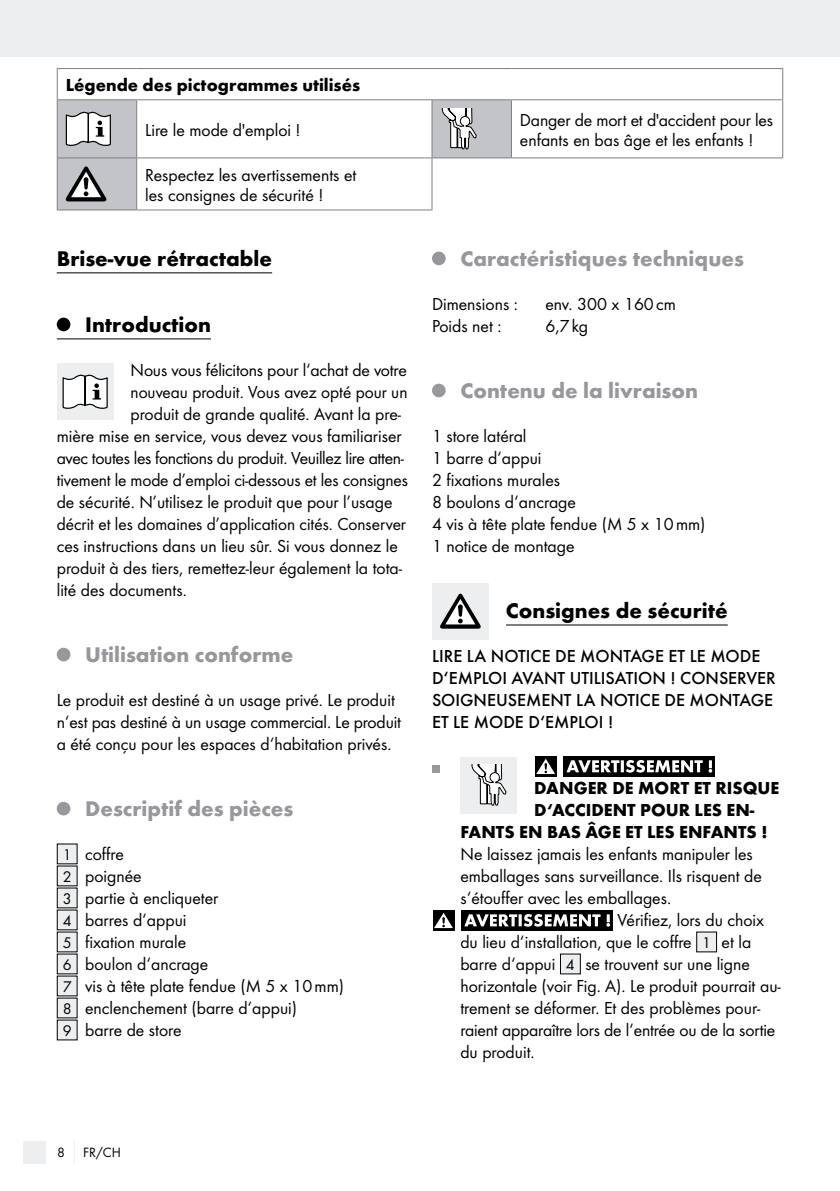
<style>
.page{position:relative;width:840px;height:1191px;background:#fff}
.page>*{position:absolute;margin:0;border:0;box-sizing:border-box;transform-origin:0 0}
.t1{font:700 22px "Futura";color:#97979c}
.t2{font:700 22px "Futura";color:#000}
.t3{font:18px/22px "Futura Boo";color:#000}
.t4{font:500 18px/22px "Futura";color:#000}
.t5{font:700 18px "Futura";color:#000}
.t6{font:18px "Futura Boo";letter-spacing:-.02em;color:#000}
.t7{font:14px "Futura Boo";color:#000}
.s1{font-size:16px}
</style>
<div class="page">
<div style="left:0;top:0;width:839px;height:57px;background:#eceeef"></div>
<div style="left:23px;top:1140px;width:22px;height:23px;background:#eceeef"></div>
<svg style="left:74px;top:1141px;width:1px;height:22px"></svg>
<svg style="left:58px;top:100px;width:453px;height:110px"></svg>
<hr style="left:57px;top:69px;width:1px;height:30px;background:#807f83">
<hr style="left:57px;top:68px;width:80px;height:1px;background:#807f83">
<hr style="left:137px;top:68px;width:295px;height:1px;background:#807f83">
<hr style="left:432px;top:68px;width:79px;height:1px;background:#807f83">
<hr style="left:511px;top:68px;width:271px;height:1px;background:#807f83">
<hr style="left:781px;top:69px;width:1px;height:30px;background:#807f83">
<hr style="left:57px;top:100px;width:1px;height:57px;background:#807f83">
<hr style="left:57px;top:99px;width:80px;height:1px;background:#807f83">
<hr style="left:136px;top:100px;width:1px;height:57px;background:#807f83">
<hr style="left:137px;top:99px;width:295px;height:1px;background:#807f83">
<hr style="left:431px;top:100px;width:1px;height:57px;background:#807f83">
<hr style="left:57px;top:157px;width:80px;height:1px;background:#807f83">
<hr style="left:136px;top:158px;width:1px;height:51px;background:#807f83">
<hr style="left:137px;top:157px;width:295px;height:1px;background:#807f83">
<hr style="left:431px;top:158px;width:1px;height:51px;background:#807f83">
<hr style="left:57px;top:158px;width:1px;height:51px;background:#807f83">
<hr style="left:432px;top:99px;width:79px;height:1px;background:#807f83">
<hr style="left:432px;top:157px;width:79px;height:1px;background:#807f83">
<hr style="left:511px;top:157px;width:271px;height:1px;background:#807f83">
<hr style="left:57px;top:209px;width:80px;height:1px;background:#807f83">
<hr style="left:510px;top:100px;width:1px;height:57px;background:#807f83">
<hr style="left:511px;top:99px;width:271px;height:1px;background:#807f83">
<hr style="left:137px;top:209px;width:295px;height:1px;background:#807f83">
<hr style="left:781px;top:100px;width:1px;height:57px;background:#807f83">
<svg style="left:65px;top:109px;width:46px;height:39px"></svg>
<svg style="left:440px;top:108px;width:36px;height:41px"></svg>
<svg style="left:66px;top:166px;width:40px;height:35px"></svg>
<hr style="left:57px;top:272px;width:215px;height:1px;background:#000">
<hr style="left:57px;top:338px;width:154px;height:1px;background:#000">
<div style="left:57px;top:318px;width:13px;height:13px;background:#000;border-radius:50%"></div>
<div style="left:57px;top:363px;width:56px;height:57px;background:#eceeef"></div>
<svg style="left:62px;top:374px;width:46px;height:35px;background:#cbcbcc"></svg>
<div style="left:57px;top:648px;width:13px;height:13px;background:#97979c;border-radius:50%"></div>
<div style="left:57px;top:802px;width:13px;height:13px;background:#97979c;border-radius:50%"></div>
<div style="left:57px;top:844px;width:20px;height:20px;background:#eceeef"></div>
<div style="left:57px;top:866px;width:20px;height:20px;background:#eceeef"></div>
<div style="left:57px;top:888px;width:20px;height:20px;background:#eceeef"></div>
<div style="left:57px;top:910px;width:20px;height:20px;background:#eceeef"></div>
<div style="left:57px;top:932px;width:20px;height:20px;background:#eceeef"></div>
<div style="left:57px;top:954px;width:20px;height:20px;background:#eceeef"></div>
<div style="left:57px;top:976px;width:20px;height:20px;background:#eceeef"></div>
<div style="left:57px;top:998px;width:20px;height:20px;background:#eceeef"></div>
<div style="left:57px;top:1020px;width:20px;height:20px;background:#eceeef"></div>
<hr style="left:432px;top:624px;width:295px;height:1px;background:#000">
<div style="left:432px;top:252px;width:13px;height:13px;background:#97979c;border-radius:50%"></div>
<div style="left:432px;top:384px;width:13px;height:13px;background:#97979c;border-radius:50%"></div>
<div style="left:488px;top:583px;width:17px;height:56px;background:#fff"></div>
<div style="left:432px;top:583px;width:56px;height:56px;background:#eceeef"></div>
<svg style="left:440px;top:593px;width:40px;height:35px"></svg>
<div style="left:432px;top:764px;width:7px;height:8px;background:#97979c"></div>
<div style="left:460px;top:756px;width:57px;height:57px;background:#eceeef"></div>
<svg style="left:471px;top:764px;width:35px;height:41px"></svg>
<div style="left:535px;top:756px;width:21px;height:20px;background:#000"></div>
<svg style="left:536px;top:758px;width:18px;height:16px"></svg>
<div style="left:563px;top:756px;width:151px;height:20px;background:#000"></div>
<svg style="left:566px;top:760px;width:145px;height:12px"></svg>
<svg style="left:433px;top:910px;width:21px;height:20px"></svg>
<svg style="left:434px;top:912px;width:18px;height:16px"></svg>
<div style="left:461px;top:910px;width:151px;height:20px;background:#000"></div>
<svg style="left:464px;top:914px;width:145px;height:12px"></svg>
<div style="left:696px;top:932px;width:20px;height:20px;background:#eceeef"></div>
<div style="left:560px;top:954px;width:20px;height:20px;background:#eceeef"></div>
<p class="t5" style="left:66px;top:74px;width:296px">Légende des pictogrammes utilisés</p>
<p class="t3" style="left:145px;top:118px;width:157px">Lire le mode d'emploi !</p>
<p class="t3" style="left:519px;top:109px;width:254px;line-height:20px">Danger de mort et d'accident pour les enfants en bas âge et les enfants !</p>
<p class="t3" style="left:145px;top:165px;width:212px;line-height:20px">Respectez les avertissements et les consignes de sécurité !</p>
<p class="t2" style="left:57px;top:245px;width:217px">Brise-vue rétractable</p>
<p class="t2" style="left:85px;top:311px;width:127px">Introduction</p>
<p class="t3" style="left:130px;top:359px;width:277px">Nous vous félicitons pour l‘achat de votre</p>
<p class="t3" style="left:130px;top:381px;width:278px">nouveau produit. Vous avez opté pour un</p>
<p class="t3" style="left:130px;top:403px;width:272px">produit de grande qualité. Avant la pre-</p>
<p class="t3" style="left:57px;top:425px;width:346px">mière mise en service, vous devez vous familiariser</p>
<p class="t6" style="left:57px;top:447px;width:348px">avec toutes les fonctions du produit. Veuillez lire atten-</p>
<p class="t3" style="left:57px;top:469px;width:352px">tivement le mode d’emploi ci-dessous et les consignes</p>
<p class="t3" style="left:57px;top:491px;width:337px">de sécurité. N’utilisez le produit que pour l’usage</p>
<p class="t3" style="left:57px;top:513px;width:350px">décrit et les domaines d’application cités. Conserver</p>
<p class="t3" style="left:57px;top:535px;width:342px">ces instructions dans un lieu sûr. Si vous donnez le</p>
<p class="t3" style="left:57px;top:557px;width:346px">produit à des tiers, remettez-leur également la tota-</p>
<p class="t3" style="left:57px;top:579px;width:131px">lité des documents.</p>
<p class="t1" style="left:85px;top:641px;width:210px">Utilisation conforme</p>
<p class="t3" style="left:57px;top:689px;width:345px">Le produit est destiné à un usage privé. Le produit n‘est pas destiné à un usage commercial. Le produit a été conçu pour les espaces d‘habitation privés.</p>
<p class="t1" style="left:85px;top:795px;width:210px">Descriptif des pièces</p>
<p class="t3" style="left:63px;top:843px;width:283px"><span class="s1">1</span> coffre<br><span class="s1">2</span> poignée<br><span class="s1">3</span> partie à encliqueter<br><span class="s1">4</span> barres d‘appui<br><span class="s1">5</span> fixation murale<br><span class="s1">6</span> boulon d‘ancrage<br><span class="s1">7</span> vis à tête plate fendue (M 5 x 10mm)<br><span class="s1">8</span> enclenchement (barre d‘appui)<br><span class="s1">9</span> barre de store</p>
<p class="t1" style="left:460px;top:245px;width:285px">Caractéristiques techniques</p>
<p class="t3" style="left:432px;top:293px;width:87px">Dimensions :</p>
<p class="t3" style="left:545px;top:293px;width:132px">env. 300 x 160cm</p>
<p class="t3" style="left:432px;top:315px;width:71px">Poids net :</p>
<p class="t3" style="left:545px;top:315px;width:44px">6,7kg</p>
<p class="t1" style="left:460px;top:377px;width:239px">Contenu de la livraison</p>
<p class="t3" style="left:432px;top:425px;width:275px">1 store latéral<br>1 barre d‘appui<br>2 fixations murales<br>8 boulons d‘ancrage<br>4 vis à tête plate fendue (M 5 x 10mm)<br>1 notice de montage</p>
<p class="t2" style="left:505px;top:597px;width:223px">Consignes de sécurité</p>
<p class="t4" style="left:432px;top:645px;width:345px">LIRE LA NOTICE DE MONTAGE ET LE MODE<br>D‘EMPLOI AVANT UTILISATION ! CONSERVER<br>SOIGNEUSEMENT LA NOTICE DE MONTAGE<br>ET LE MODE D‘EMPLOI !</p>
<p class="t5" style="left:534px;top:777px;width:246px">DANGER DE MORT ET RISQUE</p>
<p class="t5" style="left:534px;top:799px;width:222px">D‘ACCIDENT POUR LES EN-</p>
<p class="t5" style="left:460px;top:821px;width:308px">FANTS EN BAS ÂGE ET LES ENFANTS !</p>
<p class="t3" style="left:460px;top:843px;width:294px">Ne laissez jamais les enfants manipuler les</p>
<p class="t3" style="left:460px;top:865px;width:303px">emballages sans surveillance. Ils risquent de</p>
<p class="t3" style="left:460px;top:887px;width:212px">s‘étouffer avec les emballages.</p>
<p class="t3" style="left:617px;top:909px;width:148px">Vérifiez, lors du choix</p>
<p class="t3" style="left:460px;top:931px;width:292px">du lieu d‘installation, que le coffre <span class="s1">1</span> et la</p>
<p class="t3" style="left:460px;top:953px;width:291px">barre d‘appui <span class="s1">4</span> se trouvent sur une ligne</p>
<p class="t3" style="left:460px;top:975px;width:322px">horizontale (voir Fig. A). Le produit pourrait au-</p>
<p class="t3" style="left:460px;top:997px;width:301px">trement se déformer. Et des problèmes pour-</p>
<p class="t3" style="left:460px;top:1019px;width:316px">raient apparaître lors de l‘entrée ou de la sortie</p>
<p class="t3" style="left:460px;top:1041px;width:76px">du produit.</p>
<p class="t7" style="left:57px;top:1144px;width:9px">8</p>
<p class="t7" style="left:83px;top:1144px;width:39px">FR/CH</p>
</div>
